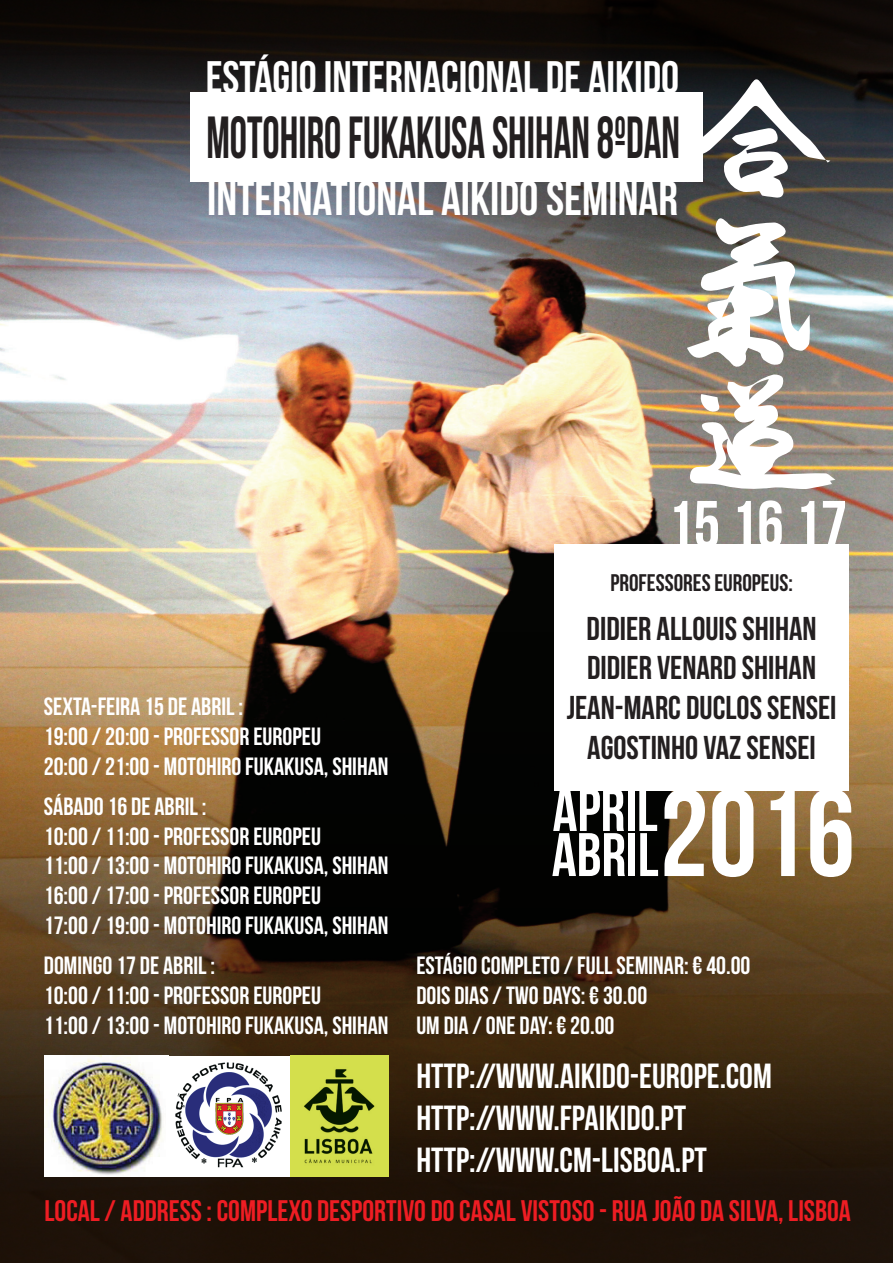
<style>
.page{position:relative;width:893px;height:1263px;background:#fff}
.page>*{position:absolute;margin:0;border:0;box-sizing:border-box;transform-origin:0 0}
.t1{font:67.05px "Bebas Neue";color:#fff}
.t2{font:61.35px "Bebas Neue";color:#fff}
.t3{font:59.25px "Bebas Neue";color:#231f20;scale:.73 1}
.t4{font:48.6px "Bebas Neue";color:#fff}
.t5{font:45.45px "Bebas Neue";color:#fff}
.t6{font:34.8px/41.8px "Bebas Neue";color:#fff}
.t7{font:33px/39.6px "Bebas Neue";color:#231f20;text-align:center}
.t8{font:29.7px "Bebas Neue";color:#ee1d23}
.t9{font:24.9px/30px "Bebas Neue";color:#fff}
.t10{font:24px "Bebas Neue";color:#231f20}
.s1{font-size:123.45px}
</style>
<div class="page">
<img style="left:0;top:328px;width:893px;height:219px">
<img style="left:0;top:0;width:893px;height:328px">
<div style="left:190px;top:92px;width:513px;height:89px;background:#fff"></div>
<img style="left:0;top:547px;width:893px;height:716px">
<img style="left:687px;top:216px;width:123px;height:152px">
<svg style="left:679px;top:77px;width:151px;height:122px"></svg>
<svg style="left:690px;top:374px;width:145px;height:115px"></svg>
<div style="left:554px;top:545px;width:295px;height:246px;background:#fff"></div>
<img style="left:45px;top:1056px;width:121px;height:120px">
<div style="left:166px;top:1056px;width:124px;height:120px;background:#fff"></div>
<img style="left:175px;top:1062px;width:107px;height:106px">
<img style="left:290px;top:1056px;width:99px;height:120px">
<h3 class="t5" style="left:206px;top:52px;width:475px">ESTÁGIO INTERNACIONAL DE AIKIDO</h3>
<h3 class="t3" style="left:206px;top:105px;width:651px">MOTOHIRO FUKAKUSA SHIHAN 8ºDAN</h3>
<h3 class="t4" style="left:207px;top:172px;width:472px">INTERNATIONAL AIKIDO SEMINAR</h3>
<h1 class="t1" style="left:667px;top:488px;width:182px">15 16 17</h1>
<p class="t9" style="left:44px;top:691px;width:346px">SEXTA-FEIRA 15 DE ABRIL :<br>19:00 / 20:00 - PROFESSOR EUROPEU<br>20:00 / 21:00 - MOTOHIRO FUKAKUSA, SHIHAN</p>
<p class="t9" style="left:44px;top:791px;width:346px">SÁBADO 16 DE ABRIL :<br>10:00 / 11:00 - PROFESSOR EUROPEU<br>11:00 / 13:00 - MOTOHIRO FUKAKUSA, SHIHAN 16:00 / 17:00 - PROFESSOR EUROPEU<br>17:00 / 19:00 - MOTOHIRO FUKAKUSA, SHIHAN</p>
<p class="t9" style="left:44px;top:950px;width:346px">DOMINGO 17 DE ABRIL :<br>10:00 / 11:00 - PROFESSOR EUROPEU<br>11:00 / 13:00 - MOTOHIRO FUKAKUSA, SHIHAN</p>
<p class="t10" style="left:610px;top:569px;width:184px">PROFESSORES EUROPEUS:</p>
<h3 class="t7" style="left:567px;top:608px;width:271px">DIDIER ALLOUIS SHIHAN<br>DIDIER VENARD SHIHAN<br>JEAN-MARC DUCLOS SENSEI<br>AGOSTINHO VAZ SENSEI</h3>
<h2 class="t2" style="left:553px;top:776px;width:304px">APRIL<span class="s1">2016</span></h2>
<h2 class="t2" style="left:552px;top:821px;width:108px">ABRIL</h2>
<p class="t9" style="left:416px;top:950px;width:336px">ESTÁGIO COMPLETO / FULL SEMINAR: € 40.00<br>DOIS DIAS / TWO DAYS: € 30.00<br>UM DIA / ONE DAY: € 20.00</p>
<h3 class="t6" style="left:416px;top:1055px;width:357px">HTTP://WWW.AIKIDO-EUROPE.COM<br>HTTP://WWW.FPAIKIDO.PT<br>HTTP://WWW.CM-LISBOA.PT</h3>
<p class="t8" style="left:45px;top:1195px;width:808px">LOCAL / ADDRESS : COMPLEXO DESPORTIVO DO CASAL VISTOSO - RUA JOÃO DA SILVA, LISBOA</p>
</div>
